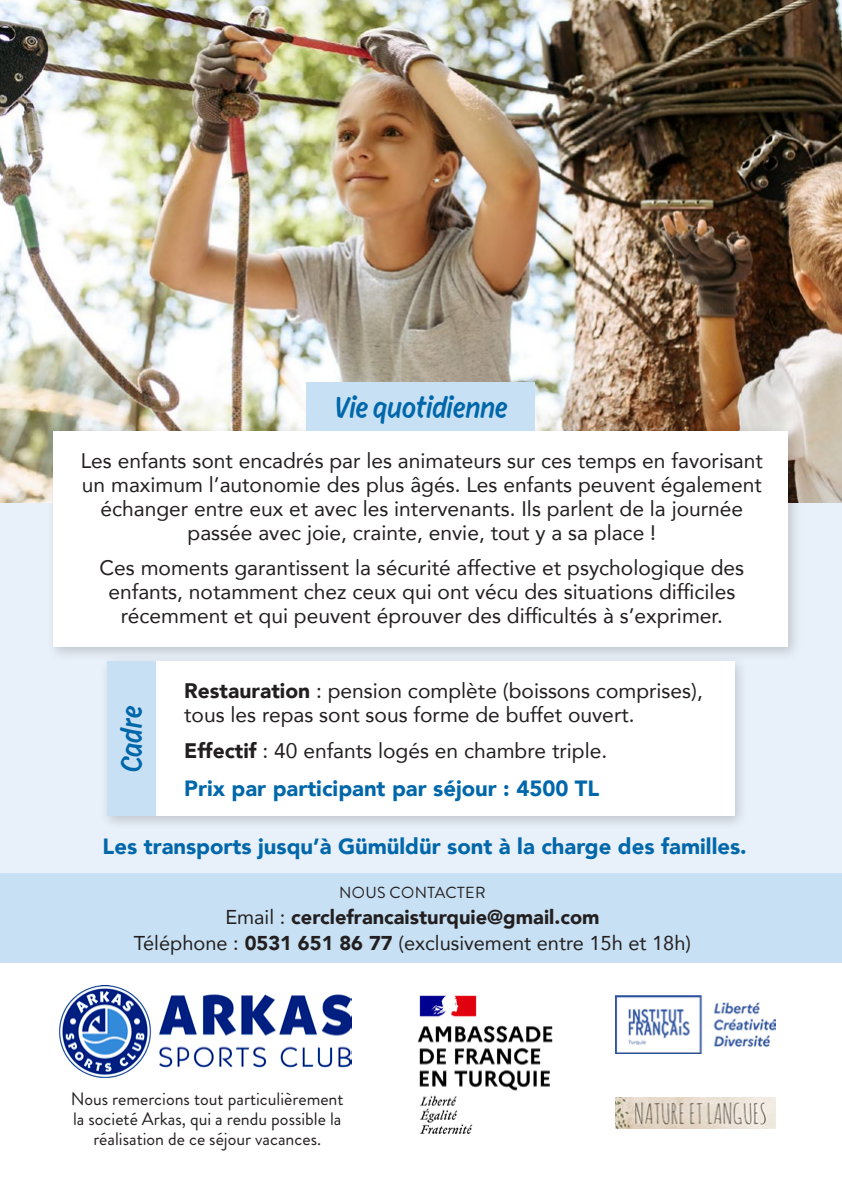
<style>
.page{position:relative;width:842px;height:1191px;background:#fff}
.page>*{position:absolute;margin:0;border:0;box-sizing:border-box;transform-origin:0 0}
.t1{font:100 32px "Ahkio";color:#0067aa}
.t2{font:900 22px "Avenir";color:#0067aa}
.t3{font:21px/24px "Avenir";color:#231f20;text-align:center}
.t4{font:20px "Avenir";color:#231f20}
.t5{font:900 20px "Avenir";color:#231f20}
.t6{font:18px/20px "Brandon Grotesque";color:#231f20;text-align:center}
.t7{font:16px "Brandon Grotesque";letter-spacing:.02em;color:#231f20}
.s1{font-weight:900}
.s2{font-weight:400}
</style>
<div class="page">
<div style="left:0;top:74px;width:842px;height:799px;background:#e8f0f9"></div>
<div style="left:0;top:873px;width:842px;height:89px;background:#c7e0f3"></div>
<img style="left:60px;top:985px;width:292px;height:92px">
<img style="left:418px;top:995px;width:135px;height:139px">
<img style="left:616px;top:995px;width:159px;height:58px">
<img style="left:616px;top:1097px;width:159px;height:31px">
<img style="left:0;top:0;width:842px;height:502px">
<div style="left:46px;top:424px;width:756px;height:237px;background:#231f20;opacity:.2"></div>
<div style="left:54px;top:431px;width:734px;height:215px;background:#fff"></div>
<div style="left:307px;top:383px;width:228px;height:48px;background:#c7e0f3"></div>
<div style="left:99px;top:654px;width:649px;height:177px;background:#231f20;opacity:.2"></div>
<div style="left:107px;top:661px;width:628px;height:155px;background:#fff"></div>
<div style="left:107px;top:661px;width:48px;height:155px;background:#c7e0f3"></div>
<p class="t1" style="left:334px;top:389px;width:175px">Vie quotidienne</p>
<p class="t3" style="left:81px;top:448px;width:684px">Les enfants sont encadrés par les animateurs sur ces temps en favorisant un maximum l’autonomie des plus âgés. Les enfants peuvent également échanger entre eux et avec les intervenants. Ils parlent de la journée passée avec joie, crainte, envie, tout y a sa place !</p>
<p class="t3" style="left:99px;top:555px;width:646px">Ces moments garantissent la sécurité affective et psychologique des enfants, notamment chez ceux qui ont vécu des situations difficiles récemment et qui peuvent éprouver des difficultés à s’exprimer.</p>
<p class="t3" style="left:184px;top:678px;width:520px;text-align:left"><span class="s1">Restauration</span> : pension complète (boissons comprises), tous les repas sont sous forme de buffet ouvert.</p>
<p class="t3" style="left:184px;top:738px;width:424px"><span class="s1">Effectif</span> : 40 enfants logés en chambre triple.</p>
<p class="t2" style="left:184px;top:769px;width:417px">Prix par participant par séjour : 4500 TL</p>
<p class="t2" style="left:103px;top:828px;width:646px">Les transports jusqu’à Gümüldür sont à la charge des familles.</p>
<p class="t1" style="left:113px;top:772px;width:68px;rotate:-90deg">Cadre</p>
<p class="t7" style="left:339px;top:881px;width:148px">NOUS CONTACTER</p>
<p class="t5" style="left:225px;top:899px;width:376px"><span class="s2">Email :</span> cerclefrancaisturquie@gmail.com</p>
<p class="t4" style="left:134px;top:926px;width:559px">Téléphone : <span class="s1">0531 651 86 77</span> (exclusivement entre 15h et 18h)</p>
<p class="t6" style="left:71px;top:1088px;width:274px">Nous remercions tout particulièrement la societé Arkas, qui a rendu possible la réalisation de ce séjour vacances.</p>
</div>
